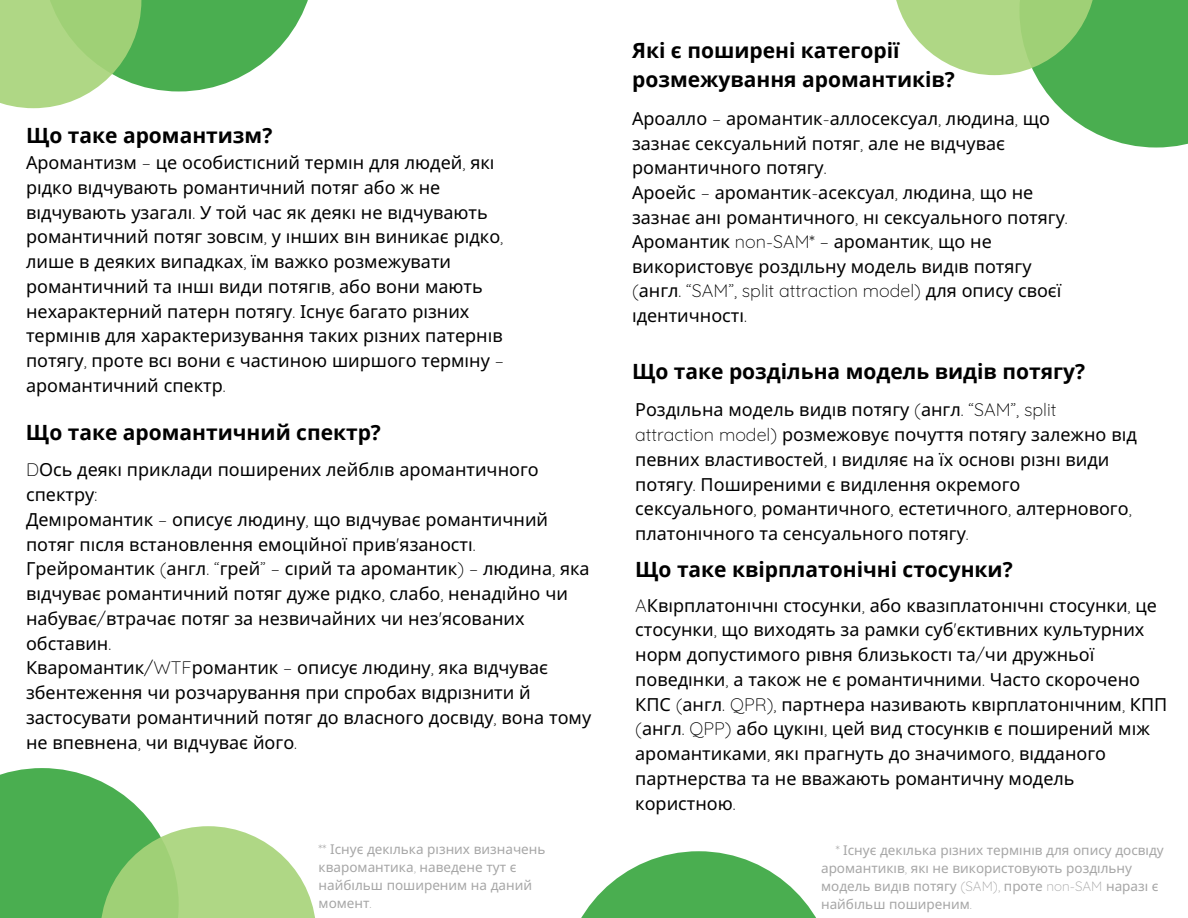
<style>
.page{position:relative;width:1188px;height:918px;background:#fff}
.page>*{position:absolute;margin:0;border:0;box-sizing:border-box;transform-origin:0 0}
.t1{font:700 21px/29.2px "Open Sans";color:#000}
.t2{font:18px/24.8px "Noto Sans";color:#000}
.t3{font:13.5px/18px "Noto Sans";color:#a6a6a6}
.s1{font-family:"Quicksand";font-weight:300}
</style>
<div class="page">
<svg style="left:0;top:0;width:308px;height:108px"></svg>
<svg style="left:0;top:768px;width:315px;height:150px"></svg>
<svg style="left:896px;top:0;width:292px;height:148px"></svg>
<svg style="left:581px;top:851px;width:235px;height:67px"></svg>
<p class="t1" style="left:26px;top:120px;width:248px">Що таке аромантизм?</p>
<p class="t2" style="left:26px;top:150px;width:479px">Аромантизм <span class="s1">–</span> це особистісний термі н для людей<span class="s1">,</span> які рідко відчувають романтичний потяг або ж не відчувають узагалі<span class="s1">.</span> У той час як деякі не відчувають романтичний потяг зовсім<span class="s1">,</span> у інших він виникає рідко<span class="s1">, </span>лише в деяких випадках<span class="s1">,</span> їм важко розмежувати романтичний та інші види потягів<span class="s1">,</span> або вони мають нехарактерний патерн потягу<span class="s1">.</span> Існує багато різних термі ні в для характеризування таких різних патерні в потягу<span class="s1">,</span> проте всі вони є частиною ширшого термі ну <span class="s1">– </span>аромантичний спектр<span class="s1">.</span></p>
<p class="t1" style="left:26px;top:417px;width:357px">Що таке аромантичний спектр?</p>
<p class="t2" style="left:26px;top:457px;width:514px"><span class="s1">D</span>Ось деякі приклади поширених лейблі в аромантичного спектру<span class="s1">:</span></p>
<p class="t2" style="left:26px;top:506px;width:524px">Демі романтик <span class="s1">–</span> описує людину<span class="s1">,</span> що відчуває романтичний потяг після встановлення емоці йної прив<span class="s1">'</span>язаності<span class="s1">.</span></p>
<p class="t2" style="left:26px;top:556px;width:565px">Грейромантик <span class="s1">(</span>англ<span class="s1">. “</span>грей<span class="s1">” –</span> сі рий та аромантик<span class="s1">) –</span> людина<span class="s1">,</span> яка відчуває романтичний потяг дуже рідко<span class="s1">,</span> слабо<span class="s1">,</span> ненаді йно чи набуває<span class="s1">/</span>втрачає потяг за незвичайних чи нез<span class="s1">'</span>ясованих обставин<span class="s1">.</span></p>
<p class="t2" style="left:26px;top:655px;width:567px">Кваромантик<span class="s1">/WTF</span>романтик <span class="s1">–</span> описує людину<span class="s1">,</span> яка відчуває збентеження чи розчарування при спробах відрізнити й застосувати романтичний потяг до власного досвіду<span class="s1">,</span> вона тому не впевнена<span class="s1">,</span> чи відчуває його<span class="s1">.</span></p>
<p class="t3" style="left:319px;top:840px;width:228px"><span class="s1">**</span> Існує декілька різних визначень кваромантика<span class="s1">,</span> наведене тут є найбільш поширеним на даний момент<span class="s1">.</span></p>
<p class="t1" style="left:632px;top:35px;width:324px">Які є поширені категорії розмежування аромантиків?</p>
<p class="t2" style="left:632px;top:106px;width:419px">Ароалло <span class="s1">–</span> аромантик<span class="s1">-</span>аллосексуал<span class="s1">,</span> людина<span class="s1">,</span> що зазнає сексуальний потяг<span class="s1">,</span> але не відчуває романтичного потягу<span class="s1">.</span></p>
<p class="t2" style="left:632px;top:180px;width:437px">Ароейс <span class="s1">–</span> аромантик<span class="s1">-</span>асексуал<span class="s1">,</span> людина<span class="s1">,</span> що не зазнає ані романтичного<span class="s1">,</span> ні сексуального потягу<span class="s1">.</span></p>
<p class="t2" style="left:632px;top:229px;width:431px">Аромантик <span class="s1">non-SAM* –</span> аромантик<span class="s1">,</span> що не використовує роздільну модель виді в потягу <span class="s1">(</span>англ<span class="s1">. “SAM”, split attraction model)</span> для опису своєї ідентичності<span class="s1">.</span></p>
<p class="t1" style="left:632px;top:356px;width:455px">Що таке роздільна модель видів потягу?</p>
<p class="t2" style="left:635px;top:397px;width:503px">Роздільна модель виді в потягу <span class="s1">(</span>англ<span class="s1">. “SAM”, split attraction model)</span> розмежовує почуття потягу залежно від певних властивостей<span class="s1">,</span> і виділяє на їх основі різні види потягу<span class="s1">.</span> Поширеними є виділення окремого сексуального<span class="s1">,</span> романтичного<span class="s1">,</span> естетичного<span class="s1">,</span> алтернового<span class="s1">, </span>платонічного та сенсуального потягу<span class="s1">.</span></p>
<p class="t1" style="left:635px;top:555px;width:379px">Що таке квірплатонічні стосунки?</p>
<p class="t2" style="left:635px;top:592px;width:534px"><span class="s1">A</span>Кві рплатоні чні стосунки<span class="s1">,</span> або квазі платоні чні стосунки<span class="s1">,</span> це стосунки<span class="s1">,</span> що виходять за рамки суб<span class="s1">'</span>єктивних культурних норм допустимого рі вня близькості та<span class="s1">/</span>чи дружньої<br>поведі нки<span class="s1">,</span> а також не є романтичними<span class="s1">.</span> Часто скорочено КПС <span class="s1">(</span>англ<span class="s1">. QPR),</span> партнера називають кві рплатонічним<span class="s1">,</span> КПП <span class="s1">(</span>англ<span class="s1">. QPP)</span> або цукі ні<span class="s1">,</span> цей вид стосункі в є поширений між аромантиками<span class="s1">,</span> які прагнуть до значимого<span class="s1">,</span> відданого партнерства та не вважають романтичну модель користною<span class="s1">.</span></p>
<p class="t3" style="left:821px;top:841px;width:344px;text-indent:15px"><span class="s1">*</span> Існує декілька різних термі ні в для опису досвіду аромантикі в<span class="s1">,</span> які не використовують роздільну модель виді в потягу <span class="s1">(SAM),</span> проте <span class="s1">non-SAM</span> наразі є найбільш поширеним<span class="s1">.</span></p>
</div>
